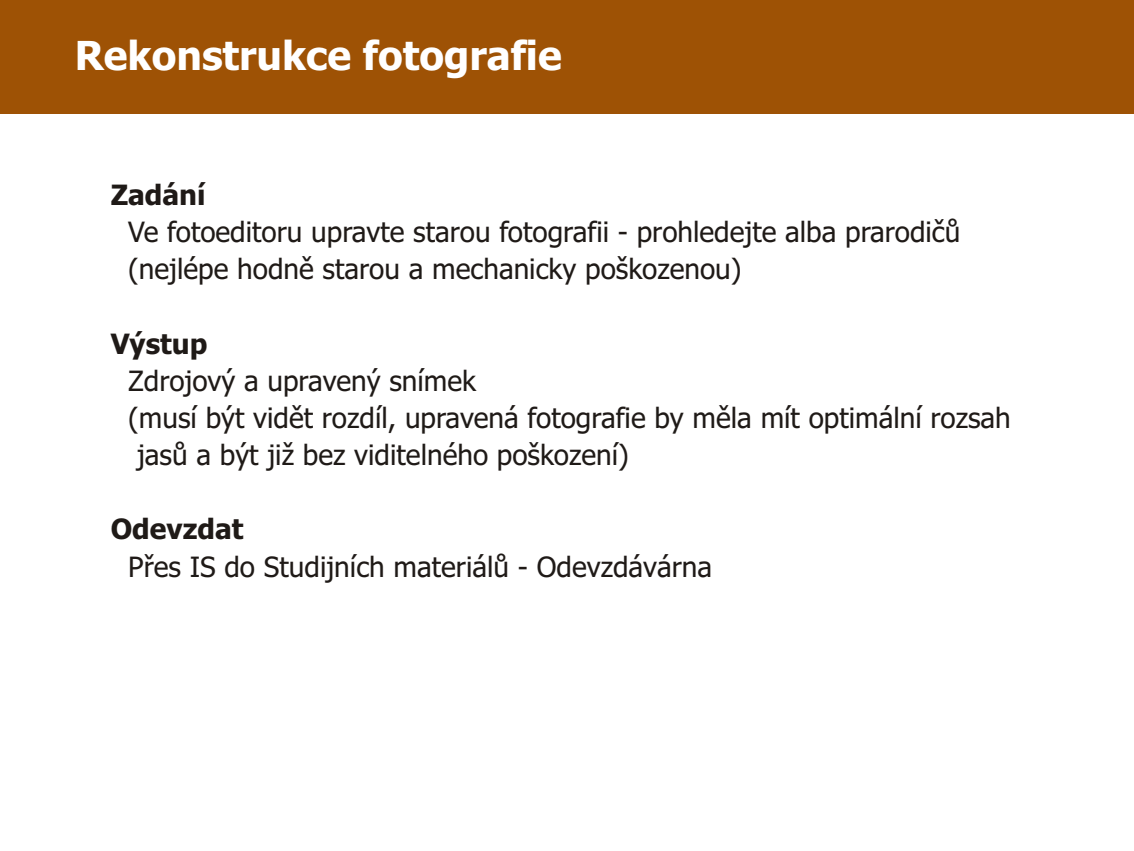
<style>
.page{position:relative;width:1134px;height:851px;background:#fff}
.page>*{position:absolute;margin:0;border:0;box-sizing:border-box;transform-origin:0 0}
.t1{font:700 40px "Tahoma";color:#fff}
.t2{font:28px/37.2px "Tahoma";color:#1f1a17}
.t3{font:700 28px "Tahoma";color:#1f1a17}
</style>
<div class="page">
<div style="left:0;top:1px;width:1134px;height:113px;background:#9e5205"></div>
<h1 class="t1" style="left:75px;top:39px;width:488px">Rekonstrukce fotografie</h1>
<p class="t3" style="left:111px;top:183px;width:96px">Zadání</p>
<p class="t2" style="left:128px;top:216px;width:834px">Ve fotoeditoru upravte starou fotografii - prohledejte alba prarodièù (nejlépe hodnì starou a mechanicky poškozenou)</p>
<p class="t3" style="left:111px;top:332px;width:98px">Výstup</p>
<p class="t2" style="left:128px;top:364px;width:349px">Zdrojový a upravený snímek</p>
<p class="t2" style="left:128px;top:402px;width:884px">(musí být vidìt rozdíl, upravená fotografie by mìla mít optimální rozsah</p>
<p class="t2" style="left:137px;top:439px;width:493px">jasù a být již bez viditelného poškození)</p>
<p class="t3" style="left:111px;top:518px;width:134px">Odevzdat</p>
<p class="t2" style="left:128px;top:550px;width:586px">Pøes IS do Studijních materiálù - Odevzdávárna</p>
</div>
